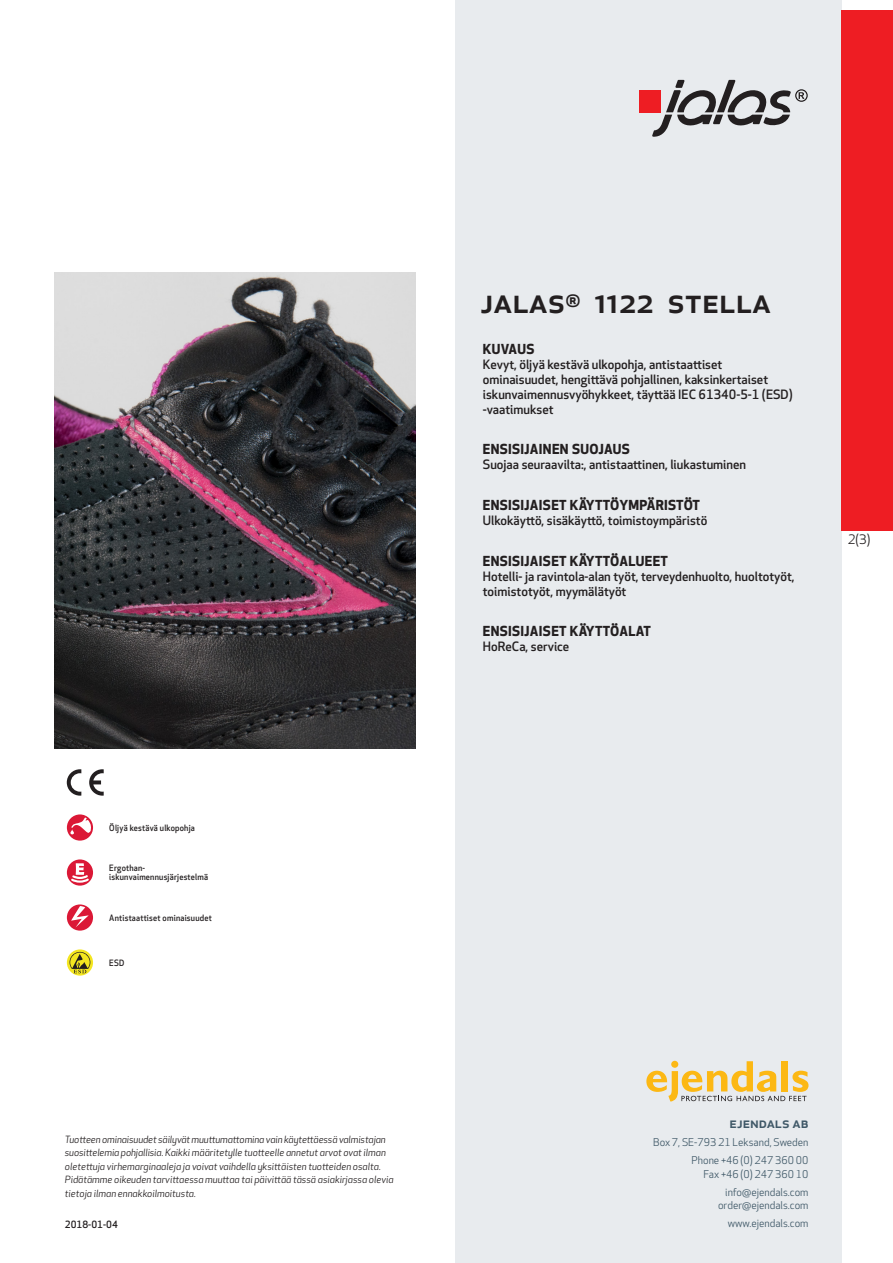
<style>
.page{position:relative;width:893px;height:1263px;background:#fff}
.page>*{position:absolute;margin:0;border:0;box-sizing:border-box;transform-origin:0 0}
.prodname{font:500 34.5px "Apex New";color:#231f20}
.t1{font:500 15px "Apex New";color:#405968}
.Funktion_body{font:700 13.5px "Apex New";letter-spacing:.025em;color:#231f20}
.t2{font:12.75px "Apex New";color:#231f20}
.Funktion_body-2{font:500 12.6px/15px "Apex New";color:#231f20}
.t3{font:10.5px/18px "Apex New";color:#405968;text-align:right}
.t4{font:italic 9.75px/13.5px "Apex New";color:#231f20}
.Sidfot_datum{font:500 9.75px "Apex New";color:#231f20}
.Artikel{font:500 8.55px/9px "Apex New";letter-spacing:.025em;color:#231f20;scale:.95 1}
</style>
<div class="page">
<div style="left:455px;top:0;width:387px;height:1263px;background:#e8ebee"></div>
<svg style="left:646px;top:1061px;width:162px;height:40px"></svg>
<div style="left:842px;top:11px;width:51px;height:520px;background:#ee1d23"></div>
<div style="left:639px;top:90px;width:22px;height:22px;background:#ee1d23"></div>
<svg style="left:652px;top:80px;width:156px;height:57px"></svg>
<svg style="left:67px;top:814px;width:26px;height:27px"></svg>
<svg style="left:70px;top:817px;width:21px;height:17px"></svg>
<svg style="left:67px;top:859px;width:26px;height:27px"></svg>
<svg style="left:69px;top:863px;width:22px;height:21px"></svg>
<svg style="left:67px;top:904px;width:26px;height:27px"></svg>
<svg style="left:71px;top:906px;width:18px;height:21px"></svg>
<svg style="left:67px;top:949px;width:26px;height:26px"></svg>
<svg style="left:70px;top:952px;width:20px;height:21px"></svg>
<svg style="left:89px;top:769px;width:15px;height:27px"></svg>
<svg style="left:67px;top:769px;width:14px;height:27px"></svg>
<img style="left:54px;top:272px;width:361px;height:476px">
<p class="Artikel" style="left:109px;top:823px;width:92px">Öljyä kestävä ulkopohja</p>
<p class="Artikel" style="left:109px;top:864px;width:106px">Ergothan&shy;iskunvaimennusjärjestelmä</p>
<p class="Artikel" style="left:109px;top:913px;width:109px">Antistaattiset ominaisuudet</p>
<p class="Artikel" style="left:109px;top:958px;width:17px">ESD</p>
<p class="t4" style="left:65px;top:1132px;width:330px">Tuotteen ominaisuudet säilyvät muuttumattomina vain käytettäessä valmistajan suosittelemia pohjallisia. Kaikki määritetylle tuotteelle annetut arvot ovat ilman oletettuja virhemarginaaleja ja voivat vaihdella yksittäisten tuotteiden osalta.<br>Pidätämme oikeuden tarvittaessa muuttaa tai päivittää tässä asiakirjassa olevia tietoja ilman ennakkoilmoitusta.</p>
<p class="Sidfot_datum" style="left:65px;top:1218px;width:54px">2018-01-04</p>
<p class="prodname" style="left:480px;top:277px;width:292px">JALAS<sup>®</sup> 1122 STELLA</p>
<p class="Funktion_body" style="left:483px;top:339px;width:53px">KUVAUS</p>
<p class="Funktion_body-2" style="left:483px;top:356px;width:311px">Kevyt, öljyä kestävä ulkopohja, antistaattiset ominaisuudet, hengittävä pohjallinen, kaksinkertaiset iskunvaimennusvyöhykkeet, täyttää IEC 61340-5-1 (ESD) -vaatimukset</p>
<p class="Funktion_body" style="left:483px;top:440px;width:149px">ENSISIJAINEN SUOJAUS</p>
<p class="Funktion_body-2" style="left:483px;top:457px;width:265px">Suojaa seuraavilta:, antistaattinen, liukastuminen</p>
<p class="Funktion_body" style="left:483px;top:495px;width:219px">ENSISIJAISET KÄYTTÖYMPÄRISTÖT</p>
<p class="Funktion_body-2" style="left:483px;top:513px;width:226px">Ulkokäyttö, sisäkäyttö, toimistoympäristö</p>
<p class="Funktion_body" style="left:483px;top:551px;width:187px">ENSISIJAISET KÄYTTÖALUEET</p>
<p class="Funktion_body-2" style="left:483px;top:568px;width:313px">Hotelli- ja ravintola-alan työt, terveydenhuolto, huoltotyöt, toimistotyöt, myymälätyöt</p>
<p class="Funktion_body" style="left:483px;top:622px;width:170px">ENSISIJAISET KÄYTTÖALAT</p>
<p class="Funktion_body-2" style="left:483px;top:639px;width:88px">HoReCa, service</p>
<p class="t2" style="left:848px;top:531px;width:24px">2(3)</p>
<p class="t1" style="left:729px;top:1113px;width:80px">ejendals ab</p>
<p class="t3" style="left:653px;top:1133px;width:157px">Box 7, SE-793 21 Leksand, Sweden<br>Phone +46 (0) 247 360 00</p>
<p class="t3" style="left:703px;top:1165px;width:107px">Fax +46 (0) 247 360 10 info@ejendals.com</p>
<p class="t3" style="left:718px;top:1196px;width:92px">order@ejendals.com</p>
<p class="t3" style="left:728px;top:1215px;width:82px">www.ejendals.com</p>
</div>
